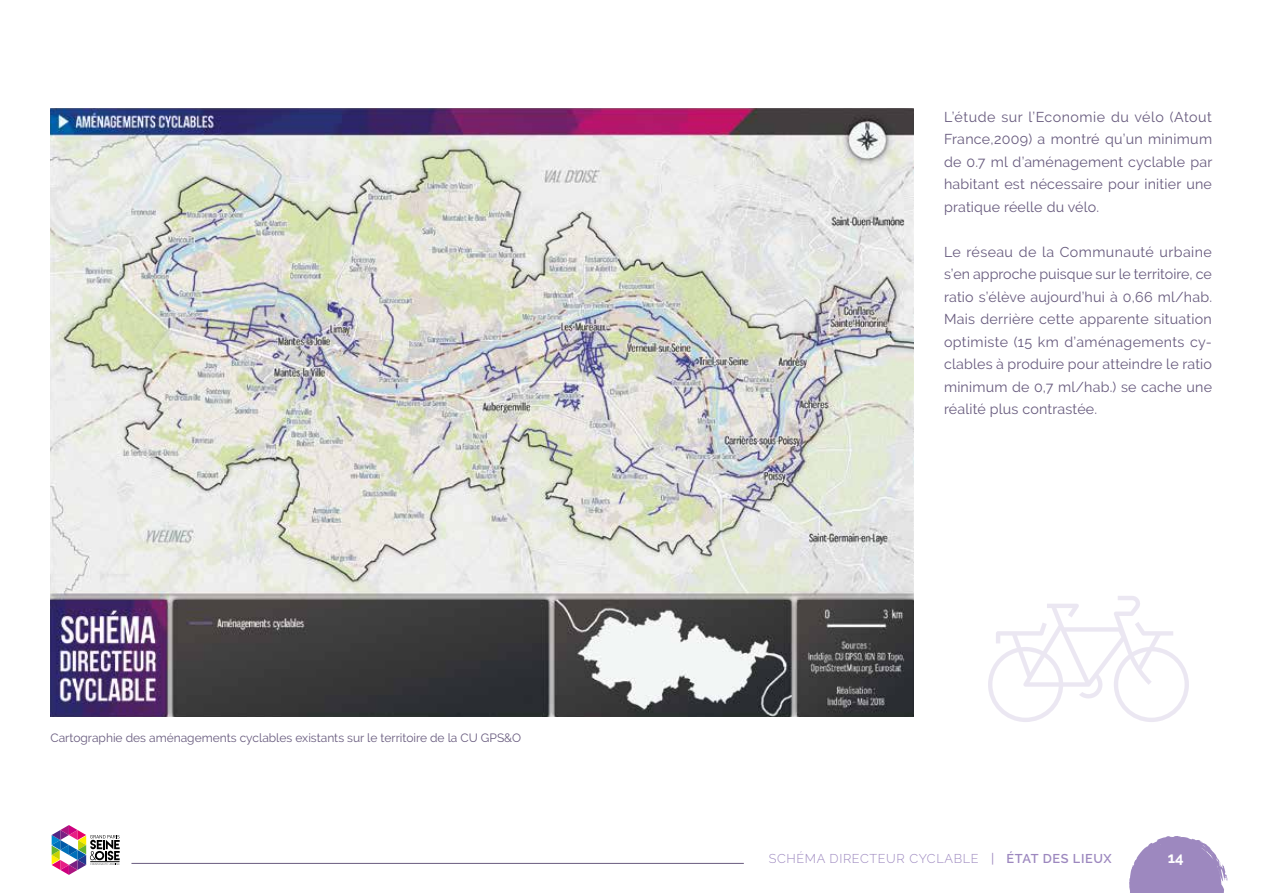
<style>
.page{position:relative;width:1263px;height:893px;background:#fff}
.page>*{position:absolute;margin:0;border:0;box-sizing:border-box;transform-origin:0 0}
.t1{font:700 15px "Raleway";color:#fff}
.t2{font:14.25px/22.5px "Raleway";letter-spacing:.015em;color:#685b7e;text-align:justify}
.t3{font:300 12.75px "Raleway";letter-spacing:.05em;color:#9d88bf}
.t4{font:12px "Raleway";color:#685b7e}
.s1{font-family:"Gotham";font-weight:400}
.s2{font-weight:600}
</style>
<div class="page">
<svg style="left:1129px;top:836px;width:98px;height:57px"></svg>
<hr style="left:131px;top:863px;width:613px;height:1px;background:#685b7e">
<svg style="left:52px;top:825px;width:68px;height:50px"></svg>
<img style="left:51px;top:108px;width:863px;height:608px">
<svg style="left:988px;top:596px;width:201px;height:126px"></svg>
<p class="t4" style="left:51px;top:731px;width:472px">Cartographie des aménagements cyclables existants sur le territoire de la CU GPS&amp;O</p>
<p class="t2" style="left:944px;top:106px;width:270px">L’étude sur l’Economie du vélo (Atout France,2009) a montré qu’un minimum de 0.7 ml d’aménagement cyclable par habitant est nécessaire pour initier une pratique réelle du vélo.</p>
<p class="t2" style="left:944px;top:241px;width:269px">Le réseau de la Communauté urbaine s’en approche puisque sur le territoire, ce ratio s’élève aujourd’hui à 0,66 ml/hab.<br>Mais derrière cette apparente situation optimiste (15 km d’aménagements cy&shy;clables à produire pour atteindre le ratio minimum de 0,7 ml/hab.) se cache une réalité plus contrastée.</p>
<p class="t3" style="left:769px;top:851px;width:345px">SCHÉMA DIRECTEUR CYCLABLE <span class="s1">|</span> <span class="s2">ÉTAT DES LIEUX</span></p>
<p class="t1" style="left:1168px;top:849px;width:17px">14</p>
</div>
